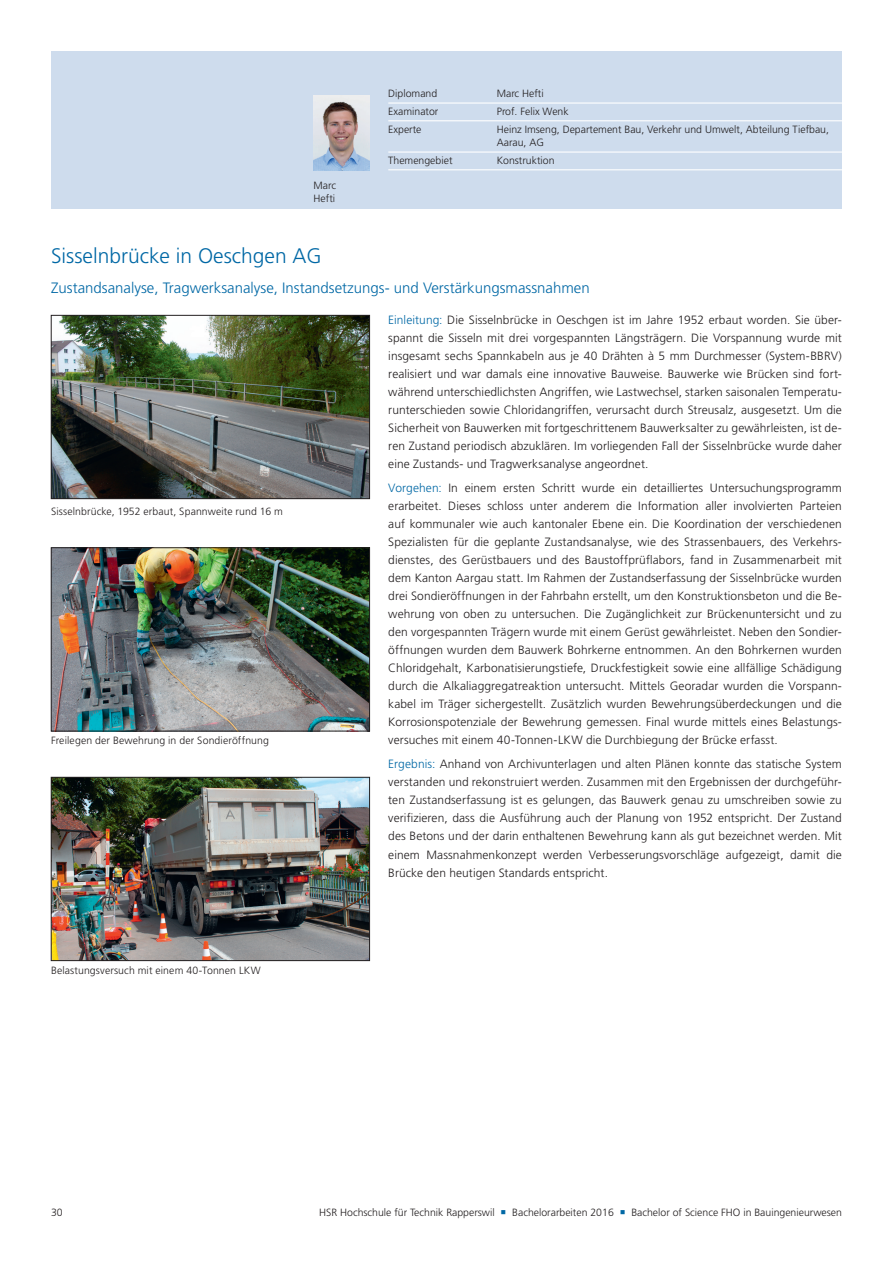
<style>
.page{position:relative;width:893px;height:1263px;background:#fff}
.page>*{position:absolute;margin:0;border:0;box-sizing:border-box;transform-origin:0 0}
.t1{font:300 21px "Frutiger LT Pro";color:#0068a5}
.t2{font:300 15px "Frutiger LT Pro";color:#0068a5}
.t3{font:300 12px/18px "Frutiger LT Pro";letter-spacing:.005em;color:#231f20;text-align:justify}
.t4{font:300 10.5px/13.5px "Frutiger LT Pro";color:#231f20}
.s1{color:#0068a5}
</style>
<div class="page">
<div style="left:51px;top:51px;width:791px;height:157px;background:#cedced"></div>
<img style="left:53px;top:317px;width:315px;height:180px">
<div style="left:51px;top:315px;width:319px;height:184px;border:1px solid #231f20"></div>
<img style="left:53px;top:549px;width:315px;height:180px">
<div style="left:51px;top:547px;width:319px;height:184px;border:1px solid #231f20"></div>
<img style="left:53px;top:779px;width:315px;height:180px">
<div style="left:51px;top:777px;width:319px;height:184px;border:1px solid #231f20"></div>
<hr style="left:388px;top:102px;width:454px;height:2px;background:#fff">
<hr style="left:388px;top:120px;width:454px;height:1px;background:#fff">
<hr style="left:388px;top:151px;width:454px;height:2px;background:#fff">
<hr style="left:388px;top:169px;width:454px;height:1px;background:#fff">
<img style="left:314px;top:95px;width:56px;height:75px">
<p class="t4" style="left:314px;top:178px;width:24px">Marc<br>Hefti</p>
<p class="t4" style="left:388px;top:87px;width:51px">Diplomand</p>
<p class="t4" style="left:497px;top:87px;width:49px">Marc Hefti</p>
<p class="t4" style="left:388px;top:105px;width:52px">Examinator</p>
<p class="t4" style="left:497px;top:105px;width:73px">Prof. Felix Wenk</p>
<p class="t4" style="left:388px;top:123px;width:35px">Experte</p>
<p class="t4" style="left:497px;top:123px;width:334px">Heinz Imseng, Departement Bau, Verkehr und Umwelt, Abteilung Tiefbau,<br>Aarau, AG</p>
<p class="t4" style="left:388px;top:154px;width:66px">Themengebiet</p>
<p class="t4" style="left:497px;top:154px;width:59px">Konstruktion</p>
<h1 class="t1" style="left:51px;top:243px;width:272px">Sisselnbrücke in Oeschgen AG</h1>
<p class="t2" style="left:51px;top:279px;width:540px">Zustandsanalyse, Tragwerksanalyse, Instandsetzungs- und Verstärkungsmassnahmen</p>
<p class="t4" style="left:51px;top:504px;width:233px">Sisselnbrücke, 1952 erbaut, Spannweite rund 16 m</p>
<p class="t4" style="left:51px;top:734px;width:219px">Freilegen der Bewehrung in der Sondieröffnung</p>
<p class="t4" style="left:51px;top:963px;width:211px">Belastungsversuch mit einem 40-Tonnen LKW</p>
<p class="t3" style="left:388px;top:311px;width:455px"><span class="s1">Einleitung:</span> Die Sisselnbrücke in Oeschgen ist im Jahre 1952 erbaut worden. Sie über&shy;spannt die Sisseln mit drei vorgespannten Längsträgern. Die Vorspannung wurde mit insgesamt sechs Spannkabeln aus je 40 Drähten à 5 mm Durchmesser (System-BBRV) realisiert und war damals eine innovative Bauweise. Bauwerke wie Brücken sind fort&shy;während unterschiedlichsten Angriffen, wie Lastwechsel, starken saisonalen Temperatu&shy;runterschieden sowie Chloridangriffen, verursacht durch Streusalz, ausgesetzt. Um die Sicherheit von Bauwerken mit fortgeschrittenem Bauwerksalter zu gewährleisten, ist de&shy;ren Zustand periodisch abzuklären. Im vorliegenden Fall der Sisselnbrücke wurde daher eine Zustands- und Tragwerksanalyse angeordnet.</p>
<p class="t3" style="left:388px;top:479px;width:455px"><span class="s1">Vorgehen:</span> In einem ersten Schritt wurde ein detailliertes Untersuchungsprogramm erarbeitet. Dieses schloss unter anderem die Information aller involvierten Parteien auf kommunaler wie auch kantonaler Ebene ein. Die Koordination der verschiedenen Spezialisten für die geplante Zustandsanalyse, wie des Strassenbauers, des Verkehrs&shy;dienstes, des Gerüstbauers und des Baustoffprüflabors, fand in Zusammenarbeit mit dem Kanton Aargau statt. Im Rahmen der Zustandserfassung der Sisselnbrücke wurden drei Sondieröffnungen in der Fahrbahn erstellt, um den Konstruktionsbeton und die Be&shy;wehrung von oben zu untersuchen. Die Zugänglichkeit zur Brückenuntersicht und zu den vorgespannten Trägern wurde mit einem Gerüst gewährleistet. Neben den Sondier&shy;öffnungen wurden dem Bauwerk Bohrkerne entnommen. An den Bohrkernen wurden Chloridgehalt, Karbonatisierungstiefe, Druckfestigkeit sowie eine allfällige Schädigung durch die Alkaliaggregatreaktion untersucht. Mittels Georadar wurden die Vorspann&shy;kabel im Träger sichergestellt. Zusätzlich wurden Bewehrungsüberdeckungen und die Korrosionspotenziale der Bewehrung gemessen. Final wurde mittels eines Belastungs&shy;versuches mit einem 40-Tonnen-LKW die Durchbiegung der Brücke erfasst.</p>
<p class="t3" style="left:388px;top:755px;width:455px"><span class="s1">Ergebnis:</span> Anhand von Archivunterlagen und alten Plänen konnte das statische System verstanden und rekonstruiert werden. Zusammen mit den Ergebnissen der durchgeführ&shy;ten Zustandserfassung ist es gelungen, das Bauwerk genau zu umschreiben sowie zu verifizieren, dass die Ausführung auch der Planung von 1952 entspricht. Der Zustand des Betons und der darin enthaltenen Bewehrung kann als gut bezeichnet werden. Mit einem Massnahmenkonzept werden Verbesserungsvorschläge aufgezeigt, damit die Brücke den heutigen Standards entspricht.</p>
<p class="t4" style="left:51px;top:1206px;width:13px">30</p>
<p class="t4" style="left:319px;top:1206px;width:524px">HSR Hochschule für Technik Rapperswil <span class="s1">○</span> Bachelorarbeiten 2016 <span class="s1">○</span> Bachelor of Science FHO in Bauingenieurwesen</p>
</div>
